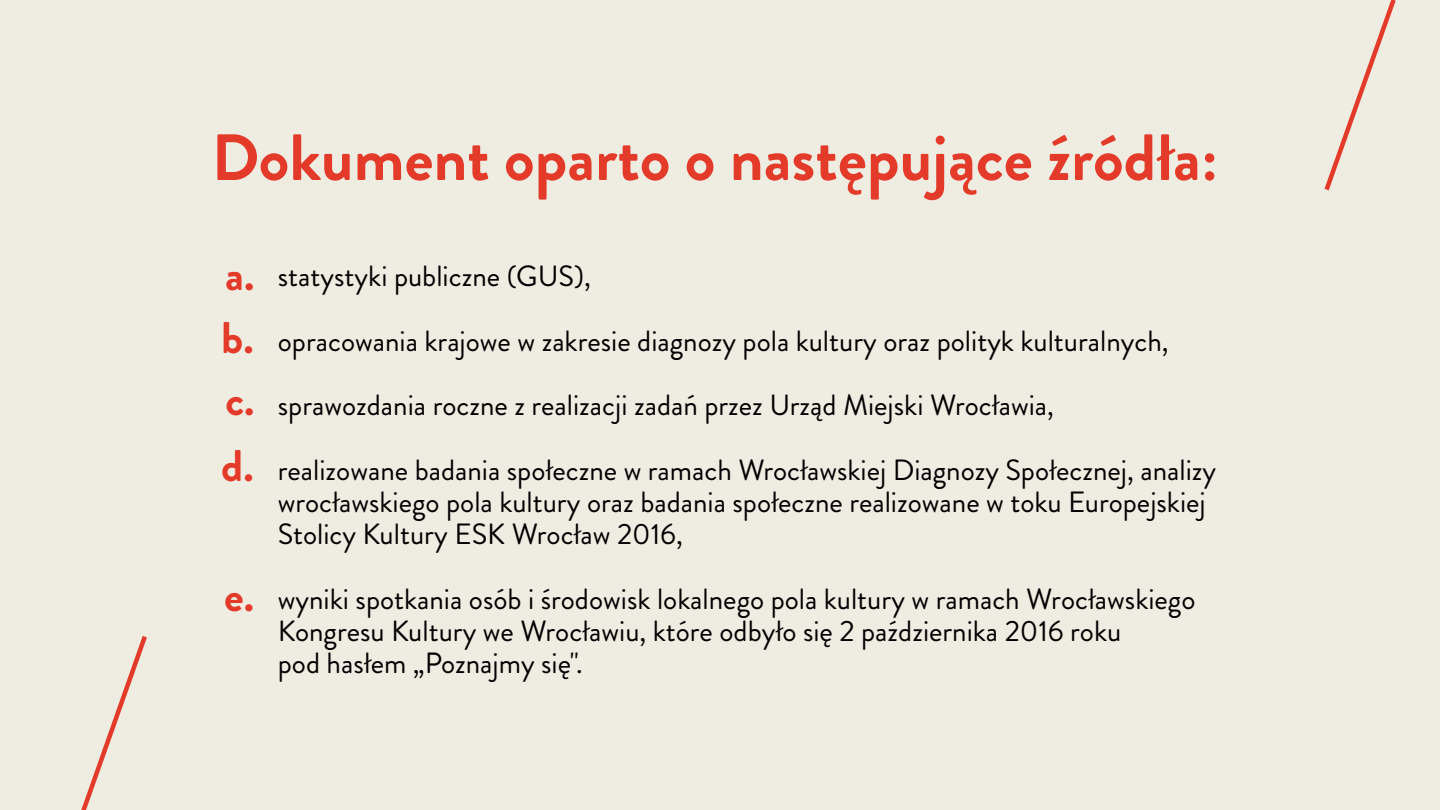
<style>
.page{position:relative;width:1440px;height:810px;background:#efece1}
.page>*{position:absolute;margin:0;border:0;box-sizing:border-box;transform-origin:0 0}
.t1{font:700 65.25px "Brandon Grotesque";color:#e43a29}
.t2{font:700 44.25px/62.6px "Brandon Grotesque";color:#e43a29;text-align:justify}
.t3{font:29.25px/32.2px "Brandon Grotesque";color:#000}
</style>
<div class="page">
<svg style="left:81px;top:636px;width:66px;height:174px"></svg>
<svg style="left:1324px;top:0;width:72px;height:191px"></svg>
<h1 class="t1" style="left:212px;top:112px;width:1008px">Dokument oparto o następujące źródła:</h1>
<h2 class="t2" style="left:221px;top:244px;width:35px">a. b. c.</h2>
<h2 class="t2" style="left:221px;top:435px;width:34px">d.</h2>
<h2 class="t2" style="left:224px;top:565px;width:32px">e.</h2>
<p class="t3" style="left:278px;top:261px;width:315px">statystyki publiczne (GUS),</p>
<p class="t3" style="left:278px;top:325px;width:892px">opracowania krajowe w zakresie diagnozy pola kultury oraz polityk kulturalnych,</p>
<p class="t3" style="left:278px;top:390px;width:778px">sprawozdania roczne z realizacji zadań przez Urząd Miejski Wrocławia,</p>
<p class="t3" style="left:278px;top:454px;width:940px">realizowane badania społeczne w ramach Wrocławskiej Diagnozy Społecznej, analizy wrocławskiego pola kultury oraz badania społeczne realizowane w toku Europejskiej<br>Stolicy Kultury ESK Wrocław 2016,</p>
<p class="t3" style="left:278px;top:583px;width:919px">wyniki spotkania osób i środowisk lokalnego pola kultury w ramach Wrocławskiego<br>Kongresu Kultury we Wrocławiu, które odbyło się 2 października 2016 roku<br>pod hasłem „Poznajmy się".</p>
</div>
